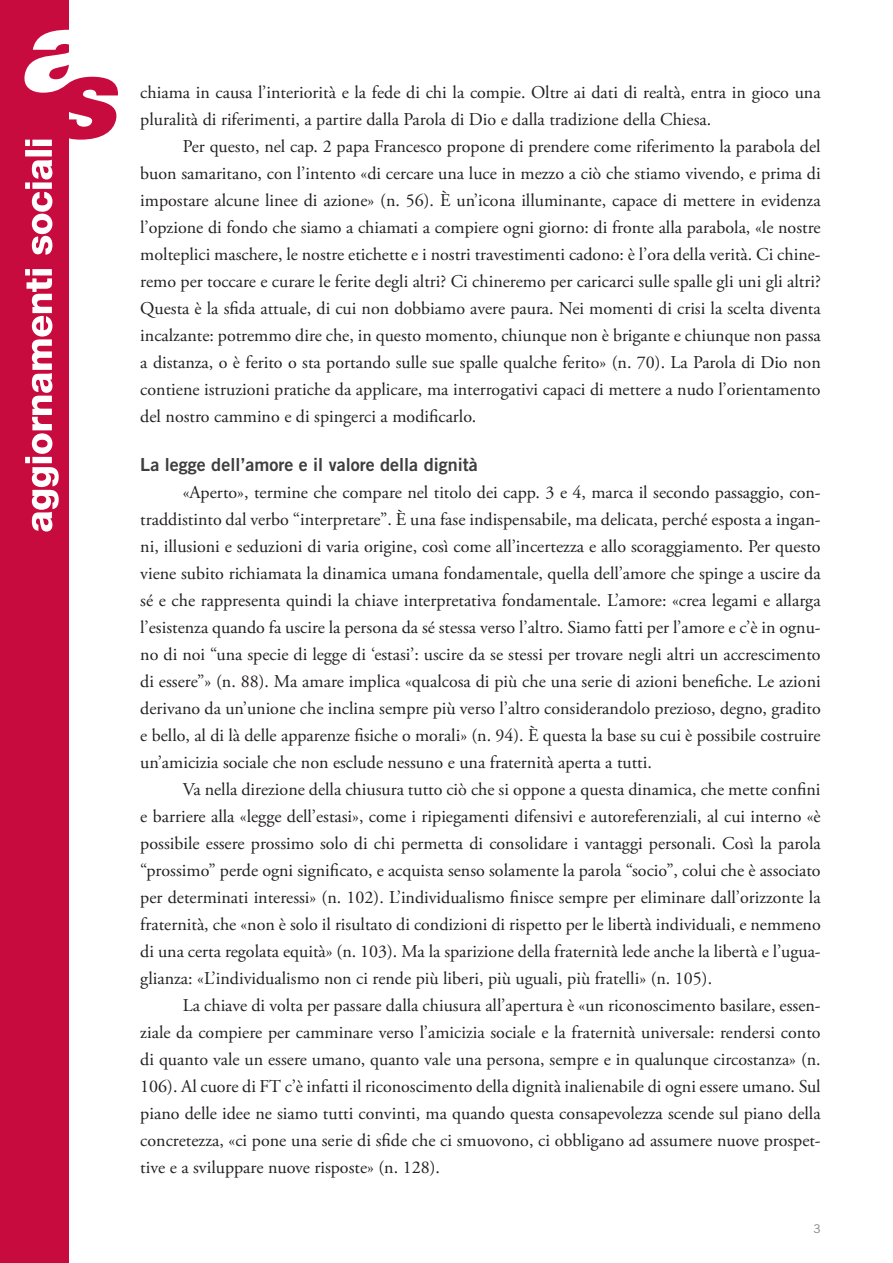
<style>
.page{position:relative;width:893px;height:1263px;background:#fff}
.page>*{position:absolute;margin:0;border:0;box-sizing:border-box;transform-origin:0 0}
._01_TESTO_ARTICOLO{font:18px/27px "Adobe Garamond Pro";color:#231f20;text-align:justify}
._03_TITOLETTO_paragr{font:18px "Trade Gothic LT Std Bd 2";color:#3e3e3f}
.Pie__pagina{font:12px "Trade Gothic LT Std";color:#808285}
</style>
<div class="page">
<div style="left:0;top:0;width:68px;height:1263px;background:#c80b3e"></div>
<svg style="left:24px;top:30px;width:94px;height:501px"></svg>
<p class="_01_TESTO_ARTICOLO" style="left:140px;top:80px;width:682px">chiama in causa l’interiorità e la fede di chi la compie. Oltre ai dati di realtà, entra in gioco una pluralità di riferimenti, a partire dalla Parola di Dio e dalla tradizione della Chiesa.</p>
<p class="_01_TESTO_ARTICOLO" style="left:140px;top:134px;width:682px;text-indent:43px">Per questo, nel cap. 2 papa Francesco propone di prendere come riferimento la parabola del buon samaritano, con l’intento «di cercare una luce in mezzo a ciò che stiamo vivendo, e prima di impostare alcune linee di azione» (n. 56). È un’icona illuminante, capace di mettere in evidenza l’opzione di fondo che siamo a chiamati a compiere ogni giorno: di fronte alla parabola, «le nostre molteplici maschere, le nostre etichette e i nostri travestimenti cadono: è l’ora della verità. Ci chine&shy;remo per toccare e curare le ferite degli altri? Ci chineremo per caricarci sulle spalle gli uni gli altri?<br>Questa è la sfida attuale, di cui non dobbiamo avere paura. Nei momenti di crisi la scelta diventa incalzante: potremmo dire che, in questo momento, chiunque non è brigante e chiunque non passa a distanza, o è ferito o sta portando sulle sue spalle qualche ferito» (n. 70). La Parola di Dio non contiene istruzioni pratiche da applicare, ma interrogativi capaci di mettere a nudo l’orientamento del nostro cammino e di spingerci a modificarlo.</p>
<p class="_03_TITOLETTO_paragr" style="left:140px;top:453px;width:339px">La legge dell’amore e il valore della dignità</p>
<p class="_01_TESTO_ARTICOLO" style="left:140px;top:479px;width:682px;text-indent:43px">«Aperto», termine che compare nel titolo dei capp. 3 e 4, marca il secondo passaggio, con&shy;traddistinto dal verbo “interpretare”. È una fase indispensabile, ma delicata, perché esposta a ingan&shy;ni, illusioni e seduzioni di varia origine, così come all’incertezza e allo scoraggiamento. Per questo viene subito richiamata la dinamica umana fondamentale, quella dell’amore che spinge a uscire da sé e che rappresenta quindi la chiave interpretativa fondamentale. L’amore: «crea legami e allarga l’esistenza quando fa uscire la persona da sé stessa verso l’altro. Siamo fatti per l’amore e c’è in ognu&shy;no di noi “una specie di legge di ‘estasi’: uscire da se stessi per trovare negli altri un accrescimento di essere”» (n. 88). Ma amare implica «qualcosa di più che una serie di azioni benefiche. Le azioni derivano da un’unione che inclina sempre più verso l’altro considerandolo prezioso, degno, gradito e bello, al di là delle apparenze fisiche o morali» (n. 94). È questa la base su cui è possibile costruire un’amicizia sociale che non esclude nessuno e una fraternità aperta a tutti.</p>
<p class="_01_TESTO_ARTICOLO" style="left:140px;top:776px;width:682px;text-indent:43px">Va nella direzione della chiusura tutto ciò che si oppone a questa dinamica, che mette confini e barriere alla «legge dell’estasi», come i ripiegamenti difensivi e autoreferenziali, al cui interno «è possibile essere prossimo solo di chi permetta di consolidare i vantaggi personali. Così la parola “prossimo” perde ogni significato, e acquista senso solamente la parola “socio”, colui che è associato per determinati interessi» (n. 102). L’individualismo finisce sempre per eliminare dall’orizzonte la fraternità, che «non è solo il risultato di condizioni di rispetto per le libertà individuali, e nemmeno di una certa regolata equità» (n. 103). Ma la sparizione della fraternità lede anche la libertà e l’ugua&shy;glianza: «L’individualismo non ci rende più liberi, più uguali, più fratelli» (n. 105).</p>
<p class="_01_TESTO_ARTICOLO" style="left:140px;top:992px;width:682px;text-indent:43px">La chiave di volta per passare dalla chiusura all’apertura è «un riconoscimento basilare, essen&shy;ziale da compiere per camminare verso l’amicizia sociale e la fraternità universale: rendersi conto di quanto vale un essere umano, quanto vale una persona, sempre e in qualunque circostanza» (n.<br>106). Al cuore di FT c’è infatti il riconoscimento della dignità inalienabile di ogni essere umano. Sul piano delle idee ne siamo tutti convinti, ma quando questa consapevolezza scende sul piano della concretezza, «ci pone una serie di sfide che ci smuovono, ci obbligano ad assumere nuove prospet&shy;tive e a sviluppare nuove risposte» (n. 128).</p>
<p class="Pie__pagina" style="left:813px;top:1222px;width:9px">3</p>
</div>
